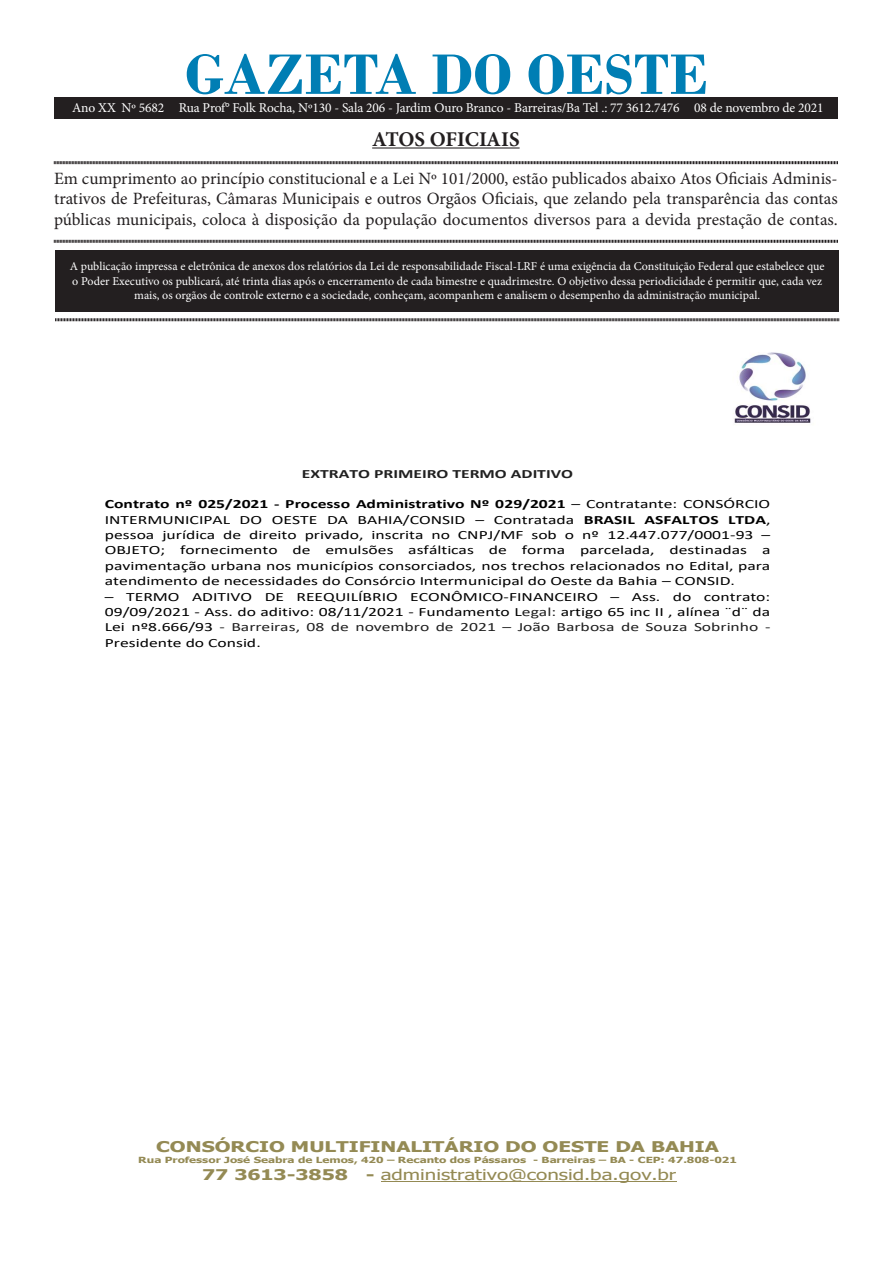
<style>
.page{position:relative;width:893px;height:1263px;background:#fff}
.page>*{position:absolute;margin:0;border:0;box-sizing:border-box;transform-origin:0 0}
.t1{font:700 60px "Bodoni";color:#007eb4}
.t2{font:700 21px "Minion Pro";letter-spacing:-.005em;color:#231f20}
.t3{font:17.25px/20.7px "Minion Pro";color:#231f20;text-align:justify}
.t4{font:14.7px "Tahoma";color:#948a54;scale:1.4 1}
.t5{font:700 14.7px "Tahoma";color:#948a54;scale:1.4 1}
.t6{font:13.5px "Minion Pro";letter-spacing:-.01em;color:#fff}
.t7{font:12.6px/15.5px "Calibri";color:#000;text-align:justify;scale:1.4 1}
.t8{font:700 12.6px "Calibri";color:#202020;scale:1.4 1}
.t9{font:12px/14.4px "Minion Pro";color:#fff;text-align:center}
.t10{font:700 8.4px "Tahoma";color:#948a54;scale:1.4 1}
.s1{font-weight:700}
.s2{color:#202020}
</style>
<div class="page">
<div style="left:55px;top:250px;width:784px;height:61px;background:#231f20"></div>
<hr style="left:372px;top:147px;width:148px;height:2px;background:#231f20">
<svg style="left:54px;top:161px;width:784px;height:4px;background:#908e8e"></svg>
<svg style="left:54px;top:239px;width:784px;height:4px;background:#908e8e"></svg>
<svg style="left:55px;top:318px;width:784px;height:4px;background:#908e8e"></svg>
<div style="left:54px;top:98px;width:784px;height:20px;background:#231f20"></div>
<hr style="left:381px;top:1181px;width:295px;height:1px;background:#948a54">
<img style="left:733px;top:352px;width:78px;height:71px">
<p class="t1" style="left:185px;top:39px;width:525px">GAZETA DO OESTE</p>
<p class="t2" style="left:372px;top:124px;width:149px">ATOS OFICIAIS</p>
<p class="t3" style="left:54px;top:168px;width:785px">Em cumprimento ao princípio constitucional e a Lei Nº 101/2000, estão publicados abaixo Atos Oficiais Adminis&shy;trativos de Prefeituras, Câmaras Municipais e outros Orgãos Oficiais, que zelando pela transparência das contas públicas municipais, coloca à disposição da população documentos diversos para a devida prestação de contas.</p>
<p class="t9" style="left:70px;top:259px;width:756px">A publicação impressa e eletrônica de anexos dos relatórios da Lei de responsabilidade Fiscal-LRF é uma exigência da Constituição Federal que estabelece que o Poder Executivo os publicará, até trinta dias após o encerramento de cada bimestre e quadrimestre. O objetivo dessa periodicidade é permitir que, cada vez mais, os orgãos de controle externo e a sociedade, conheçam, acompanhem e analisem o desempenho da administração municipal.</p>
<p class="t6" style="left:72px;top:98px;width:753px">Ano XX Nº 5682 Rua Prof° Folk Rocha, Nº130 - Sala 206 - Jardim Ouro Branco - Barreiras/Ba Tel .: 77 3612.7476 08 de novembro de 2021</p>
<p class="t8" style="left:302px;top:464px;width:195px">EXTRATO PRIMEIRO TERMO ADITIVO</p>
<p class="t7" style="left:105px;top:496px;width:477px"><span class="s1">Contrato nº 025/2021 - Processo Administrativo Nº 029/2021</span> – Contratante: CONSÓRCIO INTERMUNICIPAL DO OESTE DA BAHIA/CONSID – Contratada <span class="s1">BRASIL ASFALTOS LTDA</span>, pessoa jurídica de direito privado, inscrita no CNPJ/MF sob o nº 12.447.077/0001-93 – OBJETO; fornecimento de emulsões asfálticas de forma parcelada, destinadas a pavimentação urbana nos municípios consorciados, nos trechos relacionados no Edital, para atendimento de necessidades do Consórcio Intermunicipal do Oeste da Bahia – CONSID.</p>
<p class="t7" style="left:105px;top:588px;width:477px">– TERMO ADITIVO DE REEQUILÍBRIO ECONÔMICO-FINANCEIRO – Ass. do contrato:<br>09/09/2021 - Ass. do aditivo: 08/11/2021 - Fundamento L<span class="s2">egal:</span> artigo 65 inc II , alínea ¨d¨ da Lei nº8.666/93 <span class="s2">- Barreiras, 08 de novembro de 2021 – João Barbosa de Souza Sobrinho - </span>Presidente do Consid.</p>
<p class="t5" style="left:156px;top:1136px;width:403px">CONSÓRCIO MULTIFINALITÁRIO DO OESTE DA BAHIA</p>
<p class="t10" style="left:138px;top:1154px;width:429px">Rua Professor José Seabra de Lemos, 420 – Recanto dos Pássaros - Barreiras – BA - CEP: 47.808-021</p>
<p class="t4" style="left:202px;top:1164px;width:340px"><span class="s1">77 3613-3858 -</span> administrativo@consid.ba.gov.br</p>
</div>
